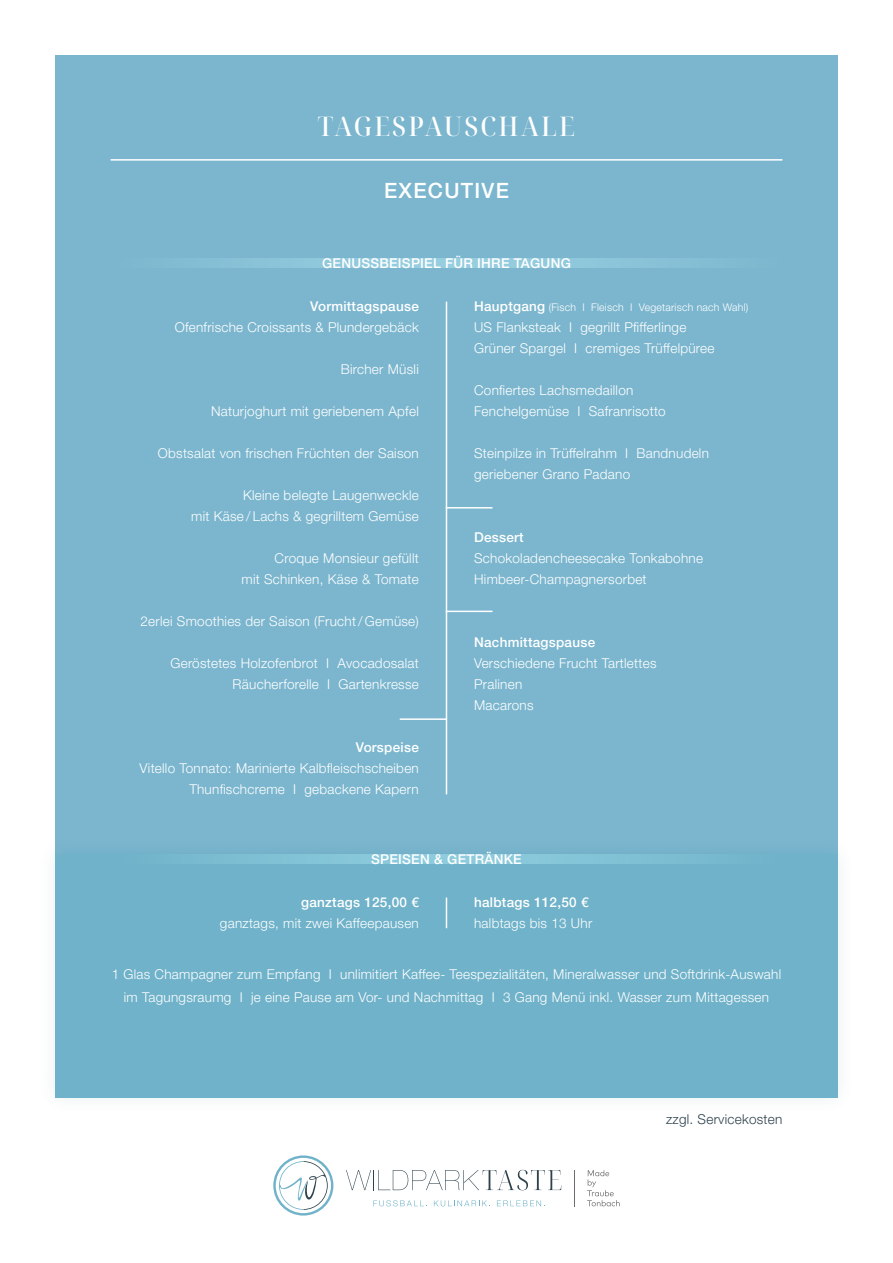
<style>
.page{position:relative;width:893px;height:1263px;background:#fff}
.page>*{position:absolute;margin:0;border:0;box-sizing:border-box;transform-origin:0 0}
.t1{font:500 semi-condensed 27px "Noto Serif Display";letter-spacing:.08em;color:#fff}
.t2{font:500 21px "Helvetica Neue LT Pro";letter-spacing:.06em;color:#fff}
.t3{font:300 13.5px/21px "Helvetica Neue LT Pro";letter-spacing:.02em;color:#fff}
.t4{font:500 13.5px "Helvetica Neue LT Pro";letter-spacing:.02em;color:#fff}
.t5{font:300 13.5px "Helvetica Neue LT Pro";letter-spacing:.02em;color:#2d424d}
.t6{font:300 10.5px "Helvetica Neue LT Pro";letter-spacing:.02em;color:#fff}
.s1{font-weight:500;font-size:13.5px}
</style>
<div class="page">
<div style="left:55px;top:55px;width:783px;height:1042px;background:#7bb6ce"></div>
<div style="left:37px;top:835px;width:819px;height:281px;background:#005d7a;opacity:.1"></div>
<div style="left:55px;top:854px;width:783px;height:243px;background:#6fb2c9"></div>
<svg style="left:346px;top:1170px;width:215px;height:20px"></svg>
<svg style="left:373px;top:1200px;width:54px;height:6px"></svg>
<svg style="left:434px;top:1200px;width:56px;height:6px"></svg>
<svg style="left:497px;top:1200px;width:48px;height:6px"></svg>
<svg style="left:273px;top:1155px;width:60px;height:60px"></svg>
<hr style="left:574px;top:1170px;width:1px;height:36px;background:#6c6c6f">
<svg style="left:587px;top:1170px;width:33px;height:36px"></svg>
<hr style="left:111px;top:159px;width:671px;height:2px;background:#fff">
<hr style="left:400px;top:718px;width:46px;height:2px;background:#fff">
<hr style="left:446px;top:507px;width:46px;height:1px;background:#fff">
<hr style="left:446px;top:611px;width:46px;height:1px;background:#fff">
<hr style="left:446px;top:302px;width:1px;height:492px;background:#fff">
<svg style="left:216px;top:258px;width:467px;height:10px;fill:#90c8dc"></svg>
<svg style="left:209px;top:854px;width:482px;height:9px;fill:#85c5d8"></svg>
<hr style="left:446px;top:897px;width:1px;height:31px;background:#fff">
<p class="t1" style="left:318px;top:108px;width:258px">TAGESPAUSCHALE</p>
<p class="t2" style="left:384px;top:178px;width:126px">EXECUTIVE</p>
<p class="t4" style="left:322px;top:255px;width:250px">GENUSSBEISPIEL FÜR IHRE TAGUNG</p>
<p class="t4" style="left:310px;top:298px;width:110px">Vormittagspause</p>
<p class="t3" style="left:175px;top:317px;width:246px">Ofenfrische Croissants &amp; Plundergebäck</p>
<p class="t3" style="left:341px;top:359px;width:80px">Bircher Müsli</p>
<p class="t3" style="left:211px;top:401px;width:209px">Naturjoghurt mit geriebenem Apfel</p>
<p class="t3" style="left:158px;top:443px;width:262px">Obstsalat von frischen Früchten der Saison</p>
<p class="t3" style="left:243px;top:485px;width:177px">Kleine belegte Laugenweckle</p>
<p class="t3" style="left:191px;top:506px;width:229px">mit Käse / Lachs &amp; gegrilltem Gemüse</p>
<p class="t3" style="left:275px;top:548px;width:146px">Croque Monsieur gefüllt</p>
<p class="t3" style="left:242px;top:569px;width:179px">mit Schinken, Käse &amp; Tomate</p>
<p class="t3" style="left:141px;top:611px;width:280px">2erlei Smoothies der Saison (Frucht/ Gemüse)</p>
<p class="t3" style="left:170px;top:653px;width:250px">Geröstetes Holzofenbrot I Avocadosalat</p>
<p class="t3" style="left:233px;top:674px;width:188px">Räucherforelle I Gartenkresse</p>
<p class="t4" style="left:356px;top:739px;width:64px">Vorspeise</p>
<p class="t3" style="left:140px;top:758px;width:281px;text-align:right">Vitello Tonnato: Marinierte Kalbfleischscheiben<br>Thunfischcreme I gebackene Kapern</p>
<p class="t6" style="left:474px;top:301px;width:276px"><span class="s1">Hauptgang</span> (Fisch I Fleisch I Vegetarisch nach Wahl)</p>
<p class="t3" style="left:474px;top:317px;width:242px">US Flanksteak I gegrillt Pfifferlinge<br>Grüner Spargel I cremiges Trüffelpüree</p>
<p class="t3" style="left:474px;top:380px;width:193px">Confiertes Lachsmedaillon<br>Fenchelgemüse I Safranrisotto</p>
<p class="t3" style="left:474px;top:443px;width:236px">Steinpilze in Trüffelrahm I Bandnudeln geriebener Grano Padano</p>
<p class="t4" style="left:474px;top:529px;width:51px">Dessert</p>
<p class="t3" style="left:474px;top:548px;width:230px">Schokoladencheesecake Tonkabohne<br>Himbeer-Champagnersorbet</p>
<p class="t4" style="left:474px;top:634px;width:123px">Nachmittagspause</p>
<p class="t3" style="left:474px;top:653px;width:184px">Verschiedene Frucht Tartlettes<br>Pralinen<br>Macarons</p>
<p class="t4" style="left:371px;top:851px;width:152px">SPEISEN &amp; GETRÄNKE</p>
<p class="t4" style="left:301px;top:894px;width:119px">ganztags 125,00 €</p>
<p class="t3" style="left:220px;top:913px;width:200px">ganztags, mit zwei Kaffeepausen</p>
<p class="t4" style="left:474px;top:894px;width:116px">halbtags 112,50 €</p>
<p class="t3" style="left:474px;top:913px;width:120px">halbtags bis 13 Uhr</p>
<p class="t3" style="left:112px;top:964px;width:671px">1 Glas Champagner zum Empfang I unlimitiert Kaffee- Teespezialitäten, Mineralwasser und Softdrink-Auswahl</p>
<p class="t3" style="left:124px;top:986px;width:647px">im Tagungsraumg I je eine Pause am Vor- und Nachmittag I 3 Gang Menü inkl. Wasser zum Mittagessen</p>
<p class="t5" style="left:666px;top:1111px;width:118px">zzgl. Servicekosten</p>
</div>
